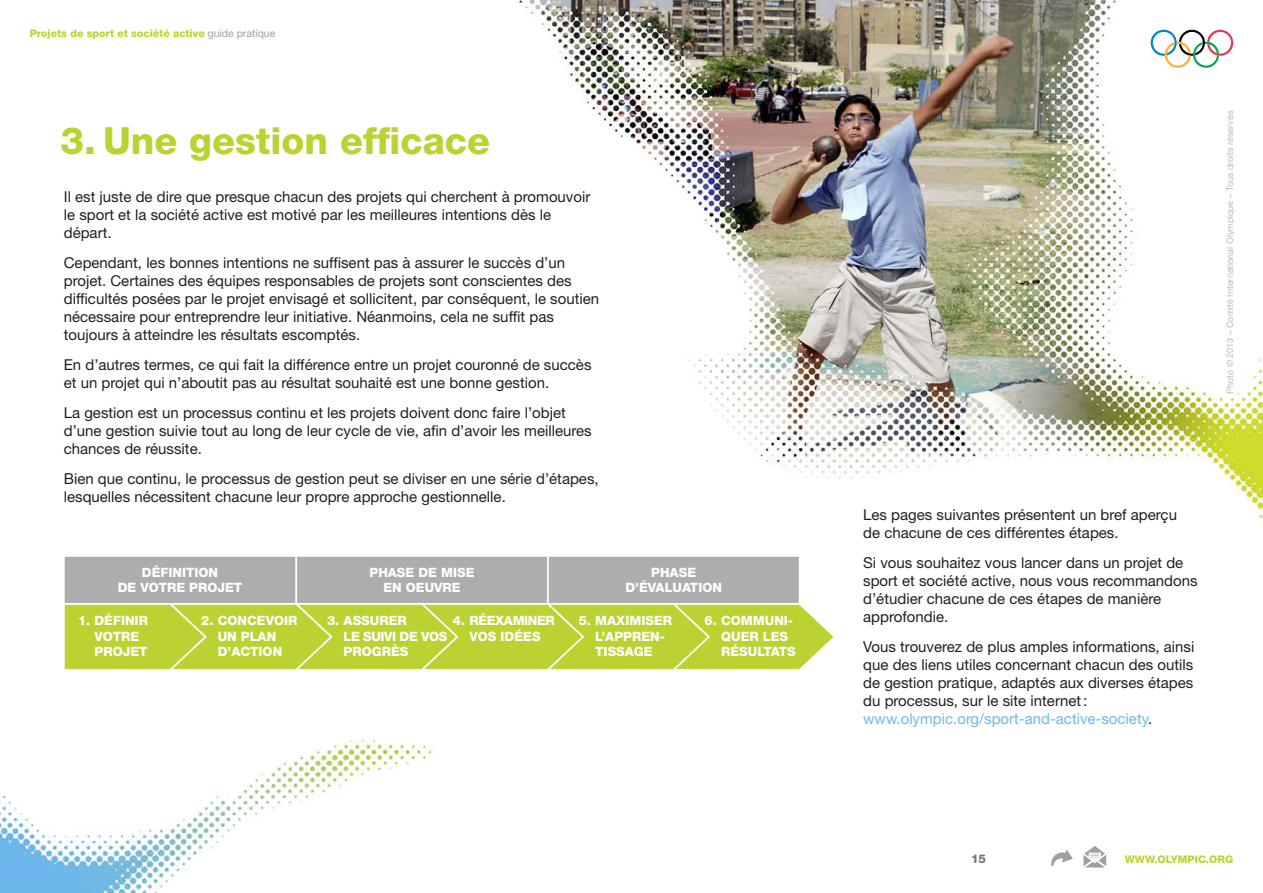
<style>
.page{position:relative;width:1263px;height:893px;background:#fff}
.page>*{position:absolute;margin:0;border:0;box-sizing:border-box;transform-origin:0 0}
.t1{font:800 37.5px "Helvetica Neue LT Std";color:#bcd232}
.t2{font:15px/18px "Helvetica Neue LT Std";color:#231f20}
.t3{font:800 12.9px/15.5px "Helvetica Neue LT Std";color:#fff}
.t4{font:800 12.9px/15.5px "Helvetica Neue LT Std";letter-spacing:-.03em;color:#fff;text-align:center}
.t5{font:800 12px "Helvetica Neue LT Std";color:#777776}
.t6{font:800 10.5px "Helvetica Neue LT Std";color:#bcd232}
.t7{font:9px "Helvetica Neue LT Std";color:#bbb}
.s1{font-weight:400;color:#a0a09f}
.s2{color:#6eb8eb}
</style>
<div class="page">
<img style="left:0;top:0;width:1263px;height:893px">
<svg style="left:1151px;top:30px;width:82px;height:38px"></svg>
<svg style="left:1083px;top:846px;width:23px;height:21px"></svg>
<svg style="left:1051px;top:849px;width:22px;height:17px"></svg>
<svg style="left:63px;top:603px;width:772px;height:67px;background:#c0d540"></svg>
<div style="left:64px;top:556px;width:232px;height:48px;background:#adadad;border:1px solid #fff"></div>
<div style="left:296px;top:556px;width:252px;height:48px;background:#adadad;border:1px solid #fff"></div>
<div style="left:548px;top:556px;width:252px;height:48px;background:#adadad;border:1px solid #fff"></div>
<p class="t6" style="left:30px;top:27px;width:247px">Projets de sport et société active <span class="s1">guide pratique</span></p>
<h1 class="t1" style="left:61px;top:118px;width:431px">3. Une gestion efficace</h1>
<p class="t2" style="left:64px;top:187px;width:528px">Il est juste de dire que presque chacun des projets qui cherchent à promouvoir le sport et la société active est motivé par les meilleures intentions dès le départ.</p>
<p class="t2" style="left:64px;top:253px;width:537px">Cependant, les bonnes intentions ne suffisent pas à assurer le succès d’un projet. Certaines des équipes responsables de projets sont conscientes des difficultés posées par le projet envisagé et sollicitent, par conséquent, le soutien nécessaire pour entreprendre leur initiative. Néanmoins, cela ne suffit pas toujours à atteindre les résultats escomptés.</p>
<p class="t2" style="left:64px;top:355px;width:529px">En d’autres termes, ce qui fait la différence entre un projet couronné de succès et un projet qui n’aboutit pas au résultat souhaité est une bonne gestion.</p>
<p class="t2" style="left:64px;top:403px;width:529px">La gestion est un processus continu et les projets doivent donc faire l’objet d’une gestion suivie tout au long de leur cycle de vie, afin d’avoir les meilleures chances de réussite.</p>
<p class="t2" style="left:64px;top:469px;width:536px">Bien que continu, le processus de gestion peut se diviser en une série d’étapes, lesquelles nécessitent chacune leur propre approche gestionnelle.</p>
<p class="t3" style="left:118px;top:564px;width:126px;text-align:center">DÉFINITION<br>DE VOTRE PROJET</p>
<p class="t3" style="left:95px;top:613px;width:55px;text-indent:-16px">1. DÉFINIR<br>VOTRE<br>PROJET</p>
<p class="t3" style="left:201px;top:613px;width:98px;text-align:center">2. CONCEVOIR<br>UN PLAN<br>D’ACTION</p>
<p class="t3" style="left:369px;top:564px;width:107px;text-align:center">PHASE DE MISE<br>EN OEUVRE</p>
<p class="t3" style="left:625px;top:564px;width:98px;text-align:center">PHASE<br>D’ÉVALUATION</p>
<p class="t4" style="left:453px;top:613px;width:103px">4. RÉEXAMINER<br>VOS IDÉES</p>
<p class="t3" style="left:344px;top:613px;width:105px;text-indent:-16px">3. ASSURER<br>LE SUIVI DE VOS<br>PROGRÈS</p>
<p class="t3" style="left:595px;top:613px;width:78px;text-indent:-16px">5. MAXIMISER<br>L’APPREN-<br>TISSAGE</p>
<p class="t3" style="left:721px;top:613px;width:76px;text-indent:-16px">6. COMMUNI-<br>QUER LES<br>RÉSULTATS</p>
<p class="t7" style="left:1225px;top:394px;width:284px;rotate:-90deg">Photo © 2013 – Comité International Olympique – Tous droits réservés</p>
<p class="t2" style="left:863px;top:505px;width:315px">Les pages suivantes présentent un bref aperçu de chacune de ces différentes étapes.</p>
<p class="t2" style="left:863px;top:553px;width:336px">Si vous souhaitez vous lancer dans un projet de sport et société active, nous vous recommandons d’étudier chacune de ces étapes de manière approfondie.</p>
<p class="t2" style="left:863px;top:637px;width:333px">Vous trouverez de plus amples informations, ainsi que des liens utiles concernant chacun des outils de gestion pratique, adaptés aux diverses étapes du processus, sur le site internet: <span class="s2">www.olympic.org/sport-and-active-society</span>.</p>
<p class="t5" style="left:971px;top:852px;width:17px">15</p>
<p class="t6" style="left:1125px;top:853px;width:110px">WWW.OLYMPIC.ORG</p>
</div>
